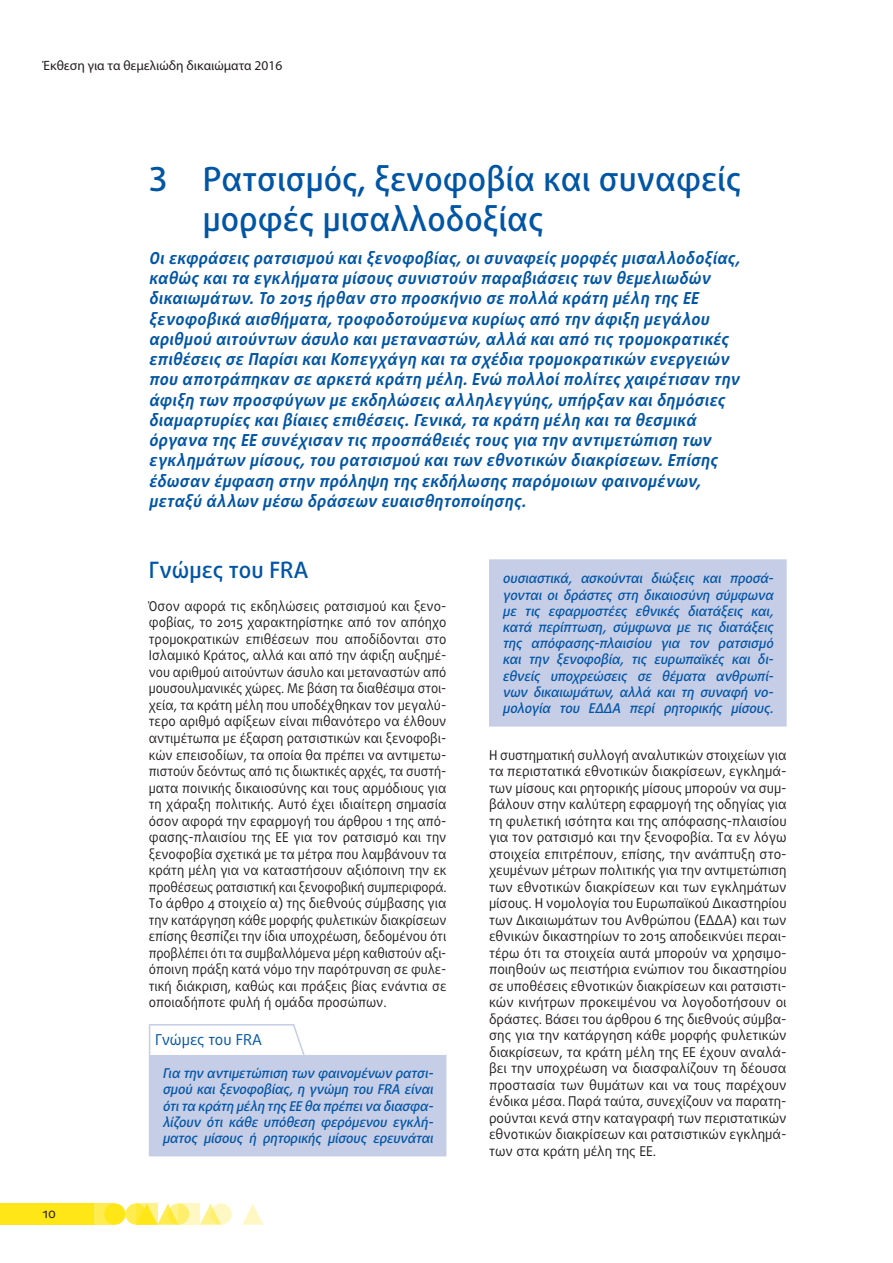
<style>
.page{position:relative;width:893px;height:1263px;background:#fff}
.page>*{position:absolute;margin:0;border:0;box-sizing:border-box;transform-origin:0 0}
.title_1{font:500 33px/39.6px "Daxline Pro";color:#0155a5}
.title_2{font:500 22.5px "Daxline Pro";color:#0155a5}
.intro_chapter{font:italic 700 16.5px/20.2px "Daxline Pro";color:#0155a5;scale:.95 1}
.opinion_header{font:15px "Daxline Pro";color:#0155a5}
.body_text{font:13.5px/16.5px "Daxline Pro";color:#231f20;text-align:justify;scale:.96 1}
.body_text-2{font:13.5px/16.5px "Daxline Pro";color:#231f20;text-align:justify}
.opinion_text{font:italic 500 13.5px/16.2px "Daxline Pro";color:#0155a5;text-align:justify}
.t1{font:13.5px "Myriad Pro";color:#231f20}
</style>
<div class="page">
<svg style="left:125px;top:1203px;width:22px;height:22px"></svg>
<div style="left:94px;top:1203px;width:21px;height:22px;background:#ffec50"></div>
<div style="left:0;top:1203px;width:94px;height:22px;background:#ffe616"></div>
<svg style="left:200px;top:1203px;width:18px;height:22px"></svg>
<svg style="left:242px;top:1204px;width:21px;height:21px"></svg>
<div style="left:104px;top:1203px;width:21px;height:22px;background:#ffe616;border-radius:50%"></div>
<svg style="left:157px;top:1203px;width:18px;height:22px"></svg>
<svg style="left:168px;top:1203px;width:21px;height:22px"></svg>
<svg style="left:210px;top:1203px;width:22px;height:22px"></svg>
<svg style="left:136px;top:1203px;width:21px;height:22px"></svg>
<svg style="left:179px;top:1203px;width:21px;height:22px"></svg>
<div style="left:150px;top:1055px;width:296px;height:101px;background:#c6cde7"></div>
<hr style="left:149px;top:1055px;width:1px;height:100px;background:#c6cde7">
<hr style="left:149px;top:1155px;width:145px;height:1px;background:#c6cde7">
<hr style="left:149px;top:1024px;width:145px;height:1px;background:#c6cde7">
<hr style="left:149px;top:1025px;width:1px;height:30px;background:#c6cde7">
<div style="left:490px;top:560px;width:296px;height:166px;background:#c6cde7"></div>
<hr style="left:785px;top:561px;width:2px;height:164px;background:#c6cde7">
<hr style="left:489px;top:559px;width:145px;height:2px;background:#c6cde7">
<hr style="left:489px;top:561px;width:1px;height:164px;background:#c6cde7">
<hr style="left:634px;top:559px;width:153px;height:2px;background:#c6cde7">
<hr style="left:489px;top:725px;width:145px;height:1px;background:#c6cde7">
<hr style="left:634px;top:725px;width:153px;height:1px;background:#c6cde7">
<svg style="left:292px;top:1024px;width:13px;height:31px"></svg>
<p class="t1" style="left:43px;top:57px;width:241px">Έκθεση για τα θεμελιώδη δικαιώματα 2016</p>
<p class="title_1" style="left:203px;top:160px;width:540px;text-indent:-54px">3 Ρατσισμός, ξενοφοβία και συναφείς μορφές μισαλλοδοξίας</p>
<p class="intro_chapter" style="left:149px;top:248px;width:627px">Οιεκφράσεις ρατσισμού καιξενοφοβίας,οισυναφείς μορφές μισαλλοδοξίας, καθώς καιτα εγκλήματα μίσους συνιστούν παραβιάσεις των θεμελιωδών δικαιωμάτων.Το 2015 ήρθαν στο προσκήνιο σε πολλά κράτη μέλη της ΕΕ ξενοφοβικά αισθήματα,τροφοδοτούμενα κυρίως από την άφιξη μεγάλου αριθμού αιτούντων άσυλο καιμεταναστών,αλλά καιαπό τις τρομοκρατικές επιθέσεις σε ΠαρίσικαιΚοπεγχάγη καιτα σχέδια τρομοκρατικών ενεργειών που αποτράπηκαν σε αρκετά κράτη μέλη.Ενώ πολλοίπολίτες χαιρέτισαν την άφιξη των προσφύγων με εκδηλώσεις αλληλεγγύης,υπήρξαν καιδημόσιες διαμαρτυρίες καιβίαιες επιθέσεις.Γενικά,τα κράτη μέλη καιτα θεσμικά όργανα της ΕΕ συνέχισαν τις προσπάθειές τους για την αντιμετώπιση των εγκλημάτων μίσους,του ρατσισμού καιτων εθνοτικών διακρίσεων.Επίσης έδωσαν έμφαση στην πρόληψη της εκδήλωσης παρόμοιων φαινομένων, μεταξύ άλλων μέσω δράσεων ευαισθητοποίησης.</p>
<p class="body_text-2" style="left:43px;top:1205px;width:15px">10</p>
<p class="title_2" style="left:149px;top:555px;width:161px">Γνώμες του FRA</p>
<p class="body_text" style="left:149px;top:598px;width:312px">Όσον αφορά τις εκδηλώσεις ρατσισμού και ξενο&shy;φοβίας, το 2015 χαρακτηρίστηκε από τον απόηχο τρομοκρατικών επιθέσεων που αποδίδονται στο Ισλαμικό Κράτος, αλλά και από την άφιξη αυξημέ&shy;νου αριθμού αιτούντων άσυλο και μεταναστών από μουσουλμανικές χώρες. Με βάση τα διαθέσιμα στοι&shy;χεία, τα κράτη μέλη που υποδέχθηκαν τον μεγαλύ&shy;τερο αριθμό αφίξεων είναι πιθανότερο να έλθουν αντιμέτωπα με έξαρση ρατσιστικών και ξενοφοβι&shy;κών επεισοδίων, τα οποία θα πρέπει να αντιμετω&shy;πιστούν δεόντως από τις διωκτικές αρχές, τα συστή&shy;ματα ποινικής δικαιοσύνης και τους αρμόδιους για τη χάραξη πολιτικής. Αυτό έχει ιδιαίτερη σημασία όσον αφορά την εφαρμογή του άρθρου 1 της από&shy;φασης-πλαισίου της ΕΕ για τον ρατσισμό και την ξενοφοβία σχετικά με τα μέτρα που λαμβάνουν τα κράτη μέλη για να καταστήσουν αξιόποινη την εκ προθέσεως ρατσιστική και ξενοφοβική συμπεριφορά.<br>Το άρθρο 4 στοιχείο α) της διεθνούς σύμβασης για την κατάργηση κάθε μορφής φυλετικών διακρίσεων επίσης θεσπίζει την ίδια υποχρέωση, δεδομένου ότι προβλέπει ότι τα συμβαλλόμενα μέρη καθιστούν αξι&shy;όποινη πράξη κατά νόμο την παρότρυνση σε φυλε&shy;τική διάκριση, καθώς και πράξεις βίας ενάντια σε οποιαδήποτε φυλή ή ομάδα προσώπων.</p>
<p class="opinion_header" style="left:155px;top:1030px;width:108px">Γνώμες του FRA</p>
<p class="opinion_text" style="left:162px;top:1065px;width:275px">Για την αντιμετώπιση των φαινομένων ρατσι&shy;σμού και ξενοφοβίας, η γνώμη του FRA είναι ότιτα κράτη μέλη της ΕΕ θα πρέπεινα διασφα&shy;λίζουν ότι κάθε υπόθεση φερόμενου εγκλή&shy;ματος μίσους ή ρητορικής μίσους ερευνάται</p>
<p class="opinion_text" style="left:502px;top:570px;width:275px">ουσιαστικά, ασκούνται διώξεις και προσά&shy;γονται οι δράστες στη δικαιοσύνη σύμφωνα με τις εφαρμοστέες εθνικές διατάξεις και, κατά περίπτωση, σύμφωνα με τις διατάξεις της απόφασης-πλαισίου για τον ρατσισμό και την ξενοφοβία, τις ευρωπαϊκές και δι&shy;εθνείς υποχρεώσεις σε θέματα ανθρωπί&shy;νων δικαιωμάτων, αλλά και τη συναφή νο&shy;μολογία του ΕΔΔΑ περί ρητορικής μίσους.</p>
<p class="body_text-2" style="left:489px;top:746px;width:299px">Η συστηματική συλλογή αναλυτικών στοιχείων για τα περιστατικά εθνοτικών διακρίσεων, εγκλημά&shy;των μίσους και ρητορικής μίσους μπορούν να συμ&shy;βάλουν στην καλύτερη εφαρμογή της οδηγίας για τη φυλετική ισότητα και της απόφασης-πλαισίου για τον ρατσισμό και την ξενοφοβία. Τα εν λόγω στοιχεία επιτρέπουν, επίσης, την ανάπτυξη στο&shy;χευμένων μέτρων πολιτικής για την αντιμετώπιση των εθνοτικών διακρίσεων και των εγκλημάτων μίσους. Η νομολογία του Ευρωπαϊκού Δικαστηρίου των Δικαιωμάτων του Ανθρώπου (ΕΔΔΑ) και των εθνικών δικαστηρίων το 2015 αποδεικνύει περαι&shy;τέρω ότι τα στοιχεία αυτά μπορούν να χρησιμο&shy;ποιηθούν ως πειστήρια ενώπιον του δικαστηρίου σε υποθέσεις εθνοτικών διακρίσεων και ρατσιστι&shy;κών κινήτρων προκειμένου να λογοδοτήσουν οι δράστες. Βάσει του άρθρου 6 της διεθνούς σύμβα&shy;σης για την κατάργηση κάθε μορφής φυλετικών διακρίσεων, τα κράτη μέλη της ΕΕ έχουν αναλά&shy;βει την υποχρέωση να διασφαλίζουν τη δέουσα προστασία των θυμάτων και να τους παρέχουν ένδικα μέσα. Παρά ταύτα, συνεχίζουν να παρατη&shy;ρούνται κενά στην καταγραφή των περιστατικών εθνοτικών διακρίσεων και ρατσιστικών εγκλημά&shy;των στα κράτη μέλη της ΕΕ.</p>
</div>
